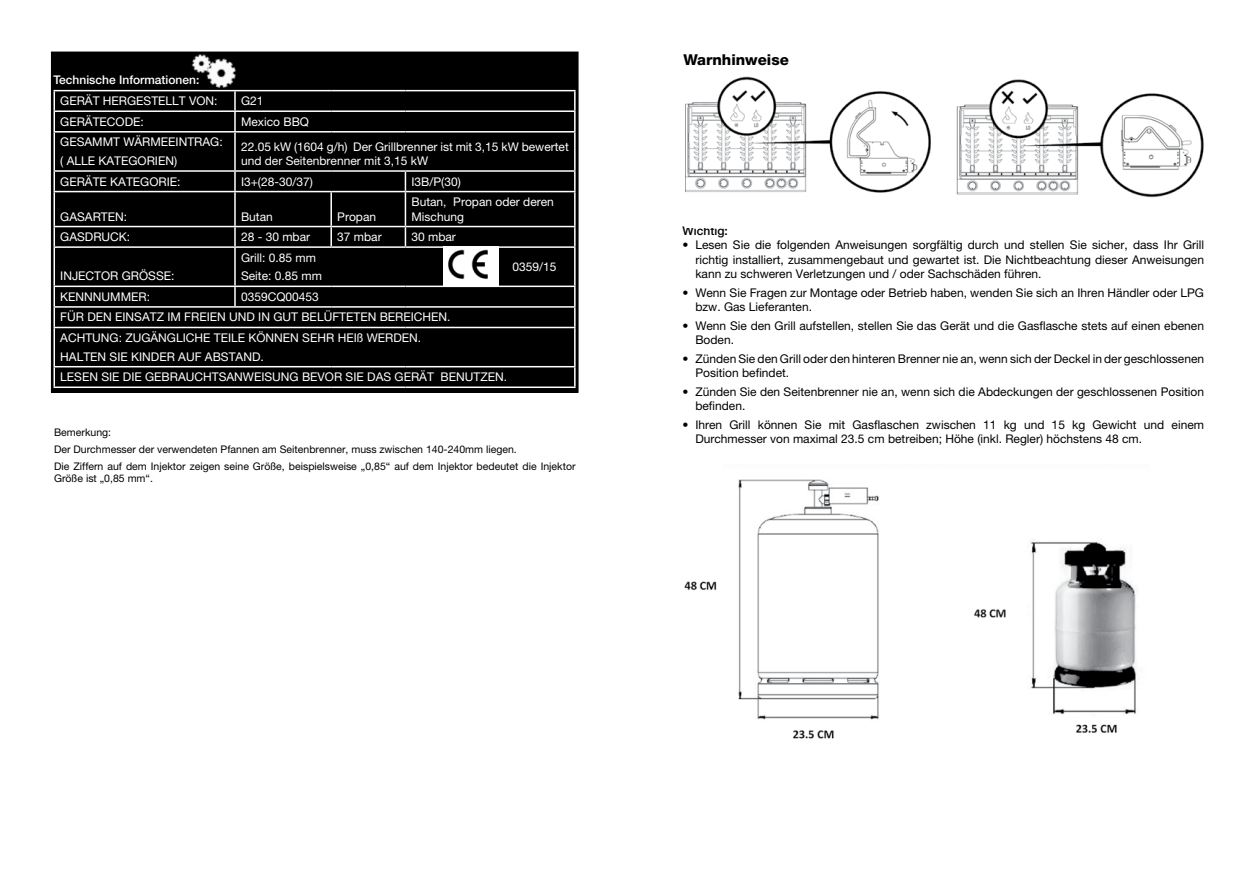
<style>
.page{position:relative;width:1259px;height:893px;background:#fff}
.page>*{position:absolute;margin:0;border:0;box-sizing:border-box;transform-origin:0 0}
.t1{font:800 15px "Helvetica Neue LT Pro";color:#000}
.t2{font:12px/14.4px "Helvetica Neue LT Pro";color:#000}
.t3{font:12px/20.5px "Helvetica Neue LT Pro";color:#fff}
.t4{font:500 12px "Helvetica Neue LT Pro";color:#fff}
.t5{font:500 12px "Helvetica Neue LT Pro";color:#000}
.t6{font:10.5px/16.8px "Helvetica Neue LT Pro";color:#000}
</style>
<div class="page">
<img style="left:686px;top:77px;width:518px;height:121px">
<img style="left:684px;top:479px;width:454px;height:260px">
<div style="left:52px;top:52px;width:526px;height:340px;background:#000"></div>
<hr style="left:54px;top:90px;width:181px;height:1px;background:#fff">
<hr style="left:235px;top:90px;width:96px;height:1px;background:#fff">
<hr style="left:331px;top:90px;width:74px;height:1px;background:#fff">
<hr style="left:405px;top:90px;width:170px;height:1px;background:#fff">
<hr style="left:54px;top:110px;width:181px;height:2px;background:#fff">
<svg style="left:54px;top:91px;width:1px;height:40px"></svg>
<hr style="left:235px;top:110px;width:96px;height:2px;background:#fff">
<svg style="left:234px;top:100px;width:2px;height:31px"></svg>
<hr style="left:331px;top:110px;width:74px;height:2px;background:#fff">
<hr style="left:405px;top:110px;width:170px;height:2px;background:#fff">
<svg style="left:574px;top:91px;width:1px;height:40px"></svg>
<hr style="left:54px;top:131px;width:181px;height:2px;background:#fff">
<hr style="left:54px;top:133px;width:1px;height:37px;background:#fff">
<hr style="left:235px;top:131px;width:96px;height:2px;background:#fff">
<hr style="left:234px;top:133px;width:2px;height:37px;background:#fff">
<hr style="left:331px;top:131px;width:74px;height:2px;background:#fff">
<hr style="left:405px;top:131px;width:170px;height:2px;background:#fff">
<hr style="left:574px;top:133px;width:1px;height:37px;background:#fff">
<hr style="left:54px;top:170px;width:181px;height:2px;background:#fff">
<svg style="left:54px;top:172px;width:1px;height:19px"></svg>
<hr style="left:235px;top:170px;width:96px;height:2px;background:#fff">
<svg style="left:234px;top:172px;width:2px;height:19px"></svg>
<hr style="left:331px;top:170px;width:74px;height:2px;background:#fff">
<hr style="left:405px;top:170px;width:170px;height:2px;background:#fff">
<svg style="left:405px;top:172px;width:1px;height:19px"></svg>
<svg style="left:574px;top:172px;width:1px;height:19px"></svg>
<hr style="left:54px;top:191px;width:181px;height:1px;background:#fff">
<hr style="left:54px;top:192px;width:1px;height:34px;background:#fff">
<hr style="left:235px;top:191px;width:96px;height:1px;background:#fff">
<hr style="left:234px;top:192px;width:2px;height:34px;background:#fff">
<hr style="left:331px;top:191px;width:74px;height:1px;background:#fff">
<hr style="left:330px;top:192px;width:2px;height:34px;background:#fff">
<hr style="left:405px;top:191px;width:170px;height:1px;background:#fff">
<hr style="left:405px;top:192px;width:1px;height:34px;background:#fff">
<hr style="left:574px;top:192px;width:1px;height:34px;background:#fff">
<hr style="left:54px;top:226px;width:181px;height:1px;background:#fff">
<svg style="left:54px;top:227px;width:1px;height:19px"></svg>
<hr style="left:235px;top:226px;width:96px;height:1px;background:#fff">
<svg style="left:234px;top:227px;width:2px;height:19px"></svg>
<hr style="left:331px;top:226px;width:74px;height:1px;background:#fff">
<svg style="left:330px;top:227px;width:2px;height:19px"></svg>
<hr style="left:405px;top:226px;width:170px;height:1px;background:#fff">
<svg style="left:405px;top:227px;width:1px;height:19px"></svg>
<svg style="left:574px;top:227px;width:1px;height:19px"></svg>
<hr style="left:54px;top:246px;width:181px;height:2px;background:#fff">
<hr style="left:54px;top:248px;width:1px;height:38px;background:#fff">
<hr style="left:235px;top:246px;width:96px;height:2px;background:#fff">
<hr style="left:234px;top:248px;width:2px;height:38px;background:#fff">
<hr style="left:331px;top:246px;width:74px;height:2px;background:#fff">
<hr style="left:405px;top:246px;width:170px;height:2px;background:#fff">
<hr style="left:574px;top:248px;width:1px;height:38px;background:#fff">
<hr style="left:54px;top:286px;width:181px;height:1px;background:#fff">
<hr style="left:235px;top:286px;width:96px;height:1px;background:#fff">
<svg style="left:234px;top:287px;width:2px;height:19px"></svg>
<hr style="left:331px;top:286px;width:74px;height:1px;background:#fff">
<hr style="left:405px;top:286px;width:170px;height:1px;background:#fff">
<hr style="left:54px;top:306px;width:181px;height:2px;background:#fff">
<svg style="left:54px;top:287px;width:1px;height:40px"></svg>
<hr style="left:235px;top:306px;width:96px;height:2px;background:#fff">
<hr style="left:331px;top:306px;width:74px;height:2px;background:#fff">
<hr style="left:405px;top:306px;width:170px;height:2px;background:#fff">
<svg style="left:574px;top:287px;width:1px;height:40px"></svg>
<hr style="left:54px;top:327px;width:181px;height:1px;background:#fff">
<hr style="left:54px;top:328px;width:1px;height:38px;background:#fff">
<hr style="left:235px;top:327px;width:96px;height:1px;background:#fff">
<hr style="left:331px;top:327px;width:74px;height:1px;background:#fff">
<hr style="left:405px;top:327px;width:170px;height:1px;background:#fff">
<hr style="left:574px;top:328px;width:1px;height:38px;background:#fff">
<hr style="left:54px;top:366px;width:181px;height:1px;background:#fff">
<svg style="left:54px;top:367px;width:1px;height:19px"></svg>
<hr style="left:235px;top:366px;width:96px;height:1px;background:#fff">
<hr style="left:331px;top:366px;width:74px;height:1px;background:#fff">
<hr style="left:405px;top:366px;width:170px;height:1px;background:#fff">
<svg style="left:574px;top:367px;width:1px;height:19px"></svg>
<hr style="left:54px;top:386px;width:181px;height:2px;background:#fff">
<hr style="left:235px;top:386px;width:96px;height:2px;background:#fff">
<hr style="left:331px;top:386px;width:74px;height:2px;background:#fff">
<hr style="left:405px;top:386px;width:170px;height:2px;background:#fff">
<img style="left:174px;top:51px;width:80px;height:49px">
<img style="left:444px;top:248px;width:54px;height:38px">
<p class="t4" style="left:54px;top:72px;width:147px">Technische Informationen:</p>
<p class="t3" style="left:60px;top:91px;width:159px">GERÄT HERGESTELLT VON:</p>
<p class="t3" style="left:241px;top:91px;width:24px">G21</p>
<p class="t3" style="left:60px;top:111px;width:85px">GERÄTECODE:</p>
<p class="t3" style="left:241px;top:111px;width:70px">Mexico BBQ</p>
<p class="t3" style="left:60px;top:133px;width:164px;line-height:18.6px">GESAMMT WÄRMEEINTRAG: ( ALLE KATEGORIEN)</p>
<p class="t3" style="left:241px;top:139px;width:329px;line-height:14.4px">22.05 kW (1604 g/h) Der Grillbrenner ist mit 3,15 kW bewertet und der Seitenbrenner mit 3,15 kW</p>
<p class="t3" style="left:60px;top:171px;width:122px">GERÄTE KATEGORIE:</p>
<p class="t3" style="left:241px;top:171px;width:73px">I3+(28-30/37)</p>
<p class="t3" style="left:411px;top:171px;width:51px">I3B/P(30)</p>
<p class="t3" style="left:60px;top:206px;width:68px">GASARTEN:</p>
<p class="t3" style="left:241px;top:206px;width:33px">Butan</p>
<p class="t3" style="left:337px;top:206px;width:40px">Propan</p>
<p class="t3" style="left:411px;top:195px;width:144px;line-height:14.4px">Butan, Propan oder deren<br>Mischung</p>
<p class="t3" style="left:60px;top:226px;width:71px">GASDRUCK:</p>
<p class="t3" style="left:241px;top:226px;width:71px">28 - 30 mbar</p>
<p class="t3" style="left:337px;top:226px;width:46px">37 mbar</p>
<p class="t3" style="left:411px;top:226px;width:46px">30 mbar</p>
<p class="t3" style="left:60px;top:266px;width:116px">INJECTOR GRÖSSE:</p>
<p class="t3" style="left:241px;top:248px;width:82px;line-height:18.6px">Grill: 0.85 mm<br>Seite: 0.85 mm</p>
<p class="t3" style="left:512px;top:256px;width:46px">0359/15</p>
<p class="t3" style="left:60px;top:286px;width:392px;text-indent:181px">0359CQ00453<br>FÜR DEN EINSATZ IM FREIEN UND IN GUT BELÜFTETEN BEREICHEN.<br>ACHTUNG: ZUGÄNGLICHE TEILE KÖNNEN SEHR HEIß WERDEN.</p>
<p class="t3" style="left:60px;top:346px;width:448px">HALTEN SIE KINDER AUF ABSTAND.<br>LESEN SIE DIE GEBRAUCHTSANWEISUNG BEVOR SIE DAS GERÄT BENUTZEN.</p>
<p class="t3" style="left:60px;top:286px;width:91px">KENNNUMMER:</p>
<p class="t6" style="left:54px;top:424px;width:523px">Bemerkung:<br>Der Durchmesser der verwendeten Pfannen am Seitenbrenner, muss zwischen 140-240mm liegen.<br>Die Ziffern auf dem Injektor zeigen seine Größe, beispielsweise „0,85“ auf dem Injektor bedeutet die Injektor</p>
<p class="t6" style="left:54px;top:470px;width:100px">Größe ist „0,85 mm“.</p>
<p class="t1" style="left:683px;top:50px;width:107px">Warnhinweise</p>
<p class="t5" style="left:682px;top:224px;width:47px">Wichtig:</p>
<p class="t2" style="left:695px;top:238px;width:510px;text-align:justify;text-indent:-13px">• Lesen Sie die folgenden Anweisungen sorgfältig durch und stellen Sie sicher, dass Ihr Grill richtig installiert, zusammengebaut und gewartet ist. Die Nichtbeachtung dieser Anweisungen kann zu schweren Verletzungen und / oder Sachschäden führen.</p>
<p class="t2" style="left:695px;top:285px;width:510px;text-indent:-13px">• Wenn Sie Fragen zur Montage oder Betrieb haben, wenden Sie sich an Ihren Händler oder LPG bzw. Gas Lieferanten.</p>
<p class="t2" style="left:695px;top:318px;width:510px;text-indent:-13px">• Wenn Sie den Grill aufstellen, stellen Sie das Gerät und die Gasflasche stets auf einen ebenen<br>Boden.</p>
<p class="t2" style="left:695px;top:351px;width:510px;text-indent:-13px">• Zünden Sie den Grill oder den hinteren Brenner nie an, wenn sich der Deckel in der geschlossenen<br>Position befindet.</p>
<p class="t2" style="left:695px;top:384px;width:510px;text-indent:-13px">• Zünden Sie den Seitenbrenner nie an, wenn sich die Abdeckungen der geschlossenen Position befinden.</p>
<p class="t2" style="left:695px;top:417px;width:510px;text-indent:-13px">• Ihren Grill können Sie mit Gasflaschen zwischen 11 kg und 15 kg Gewicht und einem<br>Durchmesser von maximal 23.5 cm betreiben; Höhe (inkl. Regler) höchstens 48 cm.</p>
</div>
